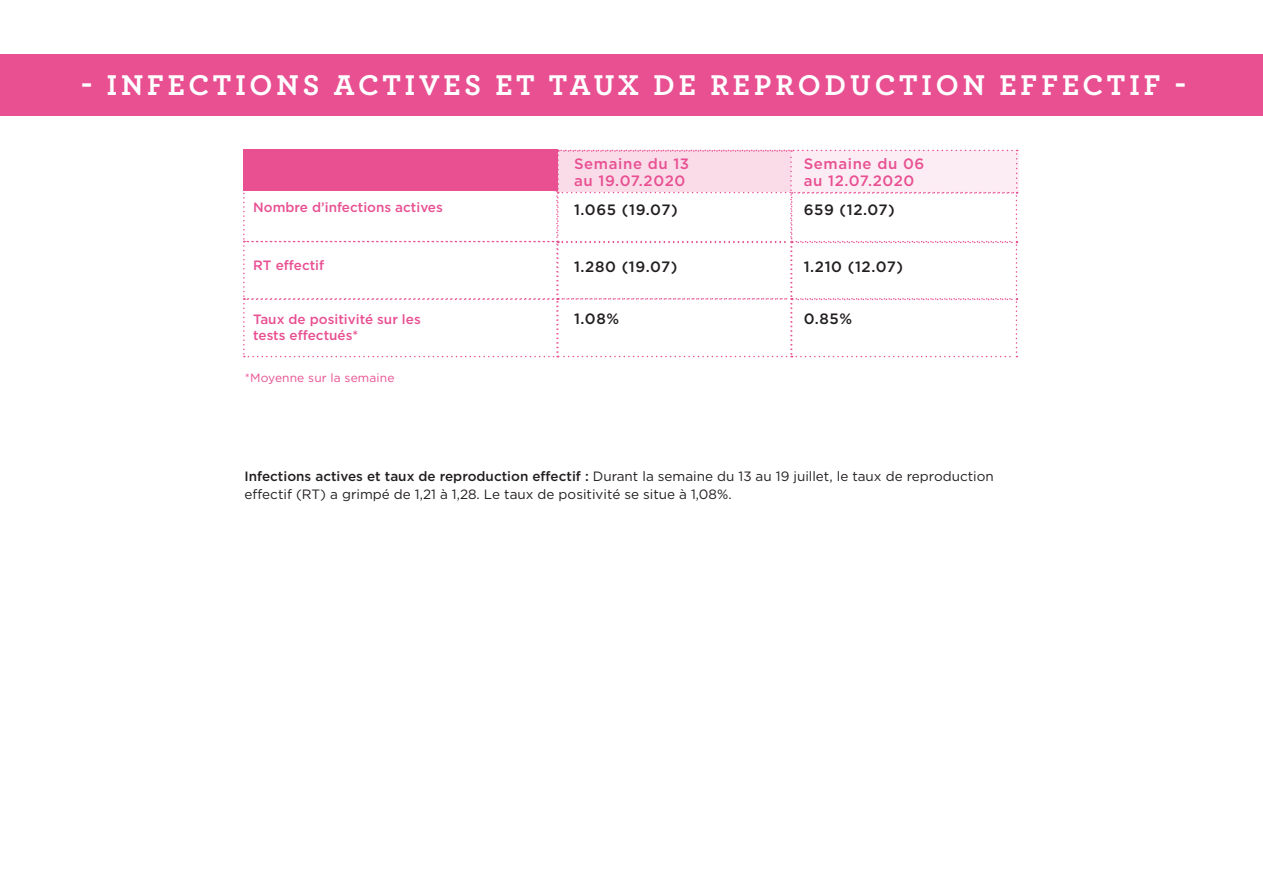
<style>
.page{position:relative;width:1263px;height:893px;background:#fff}
.page>*{position:absolute;margin:0;border:0;box-sizing:border-box;transform-origin:0 0}
.t1{font:700 30px "Archer";letter-spacing:.13em;color:#fff}
.t2{font:500 15px "Gotham";letter-spacing:.04em;color:#231f20}
.t3{font:500 15px "Gotham";letter-spacing:.04em;color:#e85092}
.t4{font:13.5px/18px "Gotham";color:#231f20}
.t5{font:500 13.5px "Gotham";color:#e85092}
.t6{font:12px "Gotham";letter-spacing:.01em;color:#e85092}
.s1{font-weight:500}
</style>
<div class="page">
<div style="left:0;top:54px;width:1263px;height:62px;background:#e85092"></div>
<svg style="left:243px;top:150px;width:775px;height:207px"></svg>
<div style="left:555px;top:150px;width:236px;height:42px;background:#fadce9"></div>
<div style="left:791px;top:150px;width:227px;height:42px;background:#fcedf4"></div>
<p class="t1" style="left:81px;top:61px;width:1106px">- INFECTIONS ACTIVES ET TAUX DE REPRODUCTION EFFECTIF -</p>
<p class="t5" style="left:253px;top:199px;width:191px">Nombre d’infections actives</p>
<p class="t5" style="left:253px;top:257px;width:73px">RT effectif</p>
<p class="t5" style="left:253px;top:311px;width:169px">Taux de positivité sur les</p>
<p class="t5" style="left:253px;top:327px;width:107px">tests effectués*</p>
<p class="t6" style="left:245px;top:370px;width:151px">*Moyenne sur la semaine</p>
<p class="t3" style="left:574px;top:155px;width:117px">Semaine du 13</p>
<p class="t3" style="left:574px;top:171px;width:113px">au 19.07.2020</p>
<p class="t2" style="left:574px;top:201px;width:105px">1.065 (19.07)</p>
<p class="t2" style="left:574px;top:258px;width:105px">1.280 (19.07)</p>
<p class="t2" style="left:574px;top:309px;width:47px">1.08%</p>
<p class="t3" style="left:804px;top:155px;width:122px">Semaine du 06</p>
<p class="t3" style="left:804px;top:171px;width:112px">au 12.07.2020</p>
<p class="t2" style="left:804px;top:201px;width:93px">659 (12.07)</p>
<p class="t2" style="left:804px;top:258px;width:101px">1.210 (12.07)</p>
<p class="t2" style="left:804px;top:309px;width:50px">0.85%</p>
<p class="t4" style="left:244px;top:467px;width:751px"><span class="s1">Infections actives et taux de reproduction effectif :</span> Durant la semaine du 13 au 19 juillet, le taux de reproduction effectif (RT) a grimpé de 1,21 à 1,28. Le taux de positivité se situe à 1,08%.</p>
</div>
